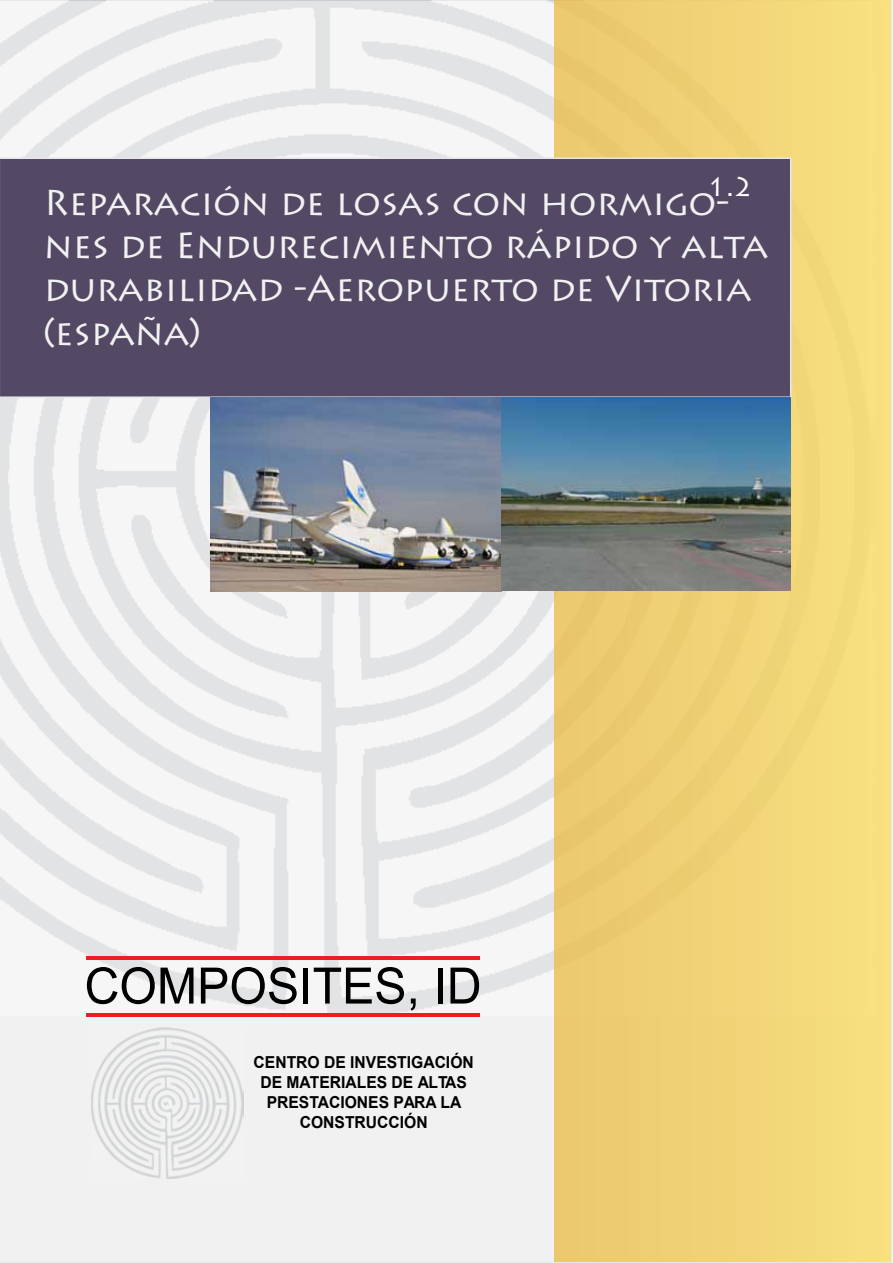
<style>
.page{position:relative;width:893px;height:1263px;background:#fff}
.page>*{position:absolute;margin:0;border:0;box-sizing:border-box;transform-origin:0 0}
.t1{font:36px/43.2px "Lithos Pro";color:#f1f1f2}
.t2{font:27px "Lithos Pro";color:#fff}
.t3{font:700 16.5px/19.8px "Arial";color:#000;text-align:center;scale:.95 1}
</style>
<div class="page">
<div style="left:0;top:0;width:892px;height:1263px;background:#f1f1f2"></div>
<img style="left:0;top:0;width:555px;height:1016px">
<div style="left:555px;top:0;width:335px;height:1261px;background:#f1d577"></div>
<div style="left:0;top:157px;width:791px;height:241px;background:#534964"></div>
<img style="left:91px;top:1027px;width:153px;height:151px">
<svg style="left:87px;top:967px;width:68px;height:37px"></svg>
<svg style="left:161px;top:967px;width:32px;height:36px"></svg>
<svg style="left:201px;top:967px;width:96px;height:37px"></svg>
<hr style="left:304px;top:967px;width:4px;height:36px;background:#000">
<svg style="left:314px;top:967px;width:90px;height:37px"></svg>
<svg style="left:411px;top:998px;width:5px;height:13px"></svg>
<hr style="left:438px;top:967px;width:4px;height:36px;background:#000">
<svg style="left:450px;top:967px;width:29px;height:36px"></svg>
<hr style="left:86px;top:956px;width:394px;height:3px;background:#ed1d24">
<hr style="left:86px;top:1013px;width:394px;height:3px;background:#ed1d24">
<img style="left:210px;top:398px;width:292px;height:194px">
<img style="left:502px;top:398px;width:289px;height:192px">
<p class="t2" style="left:707px;top:171px;width:47px">1.2</p>
<p class="t1" style="left:44px;top:181px;width:726px">Reparación de losas con hormigo&shy;nes de Endurecimiento rápido y alta durabilidad -Aeropuerto de Vitoria (españa)</p>
<p class="t3" style="left:254px;top:1053px;width:233px">CENTRO DE INVESTIGACIÓN<br>DE MATERIALES DE ALTAS<br>PRESTACIONES PARA LA<br>CONSTRUCCIÓN</p>
</div>
